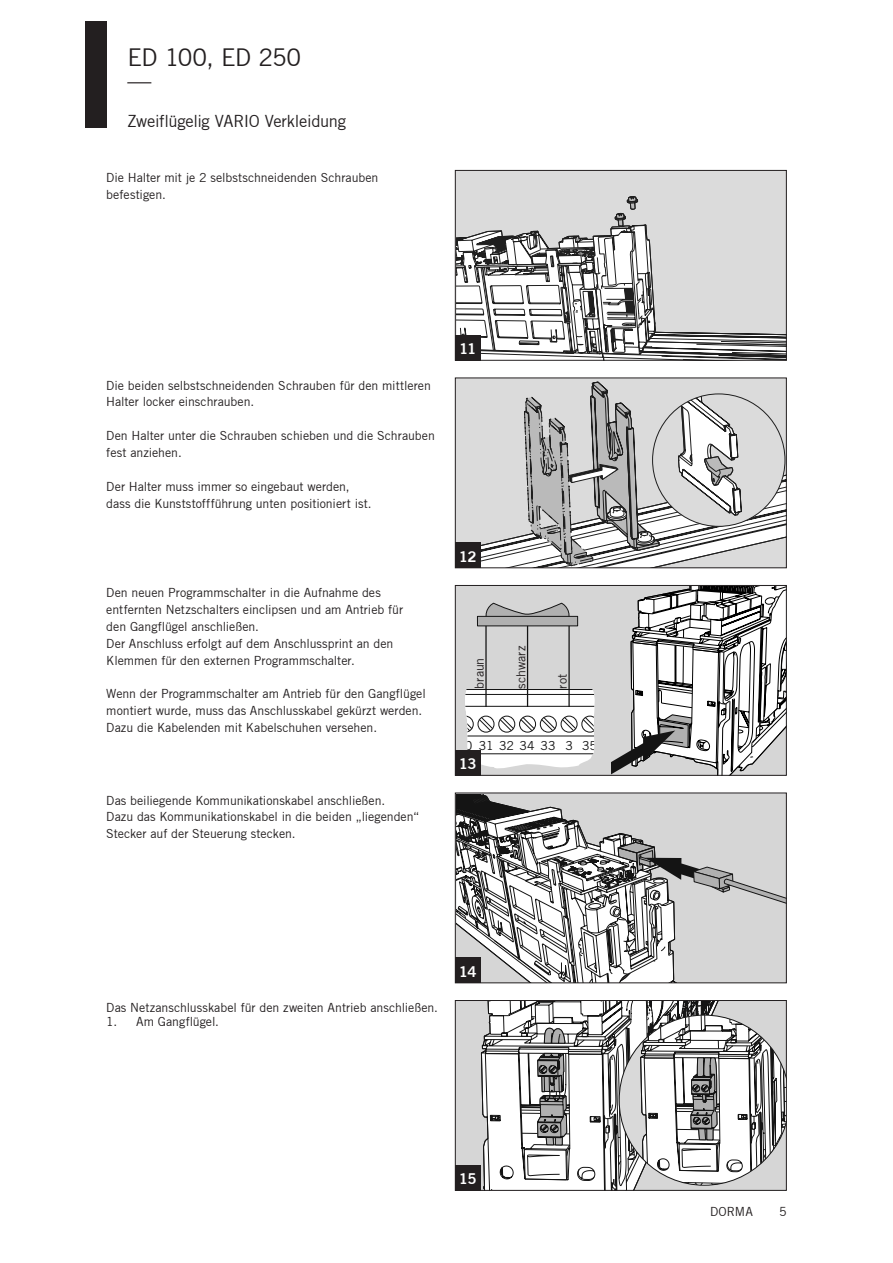
<style>
.page{position:relative;width:893px;height:1263px;background:#fff}
.page>*{position:absolute;margin:0;border:0;box-sizing:border-box;transform-origin:0 0}
.t1{font:24px/24px "Trade Gothic";letter-spacing:-.025em;color:#231f20}
.t2{font:16.5px "Trade Gothic";letter-spacing:-.02em;color:#231f20}
.t3{font:15px "Trade Gothic Bold Two";letter-spacing:-.045em;color:#fff}
.t4{font:12.3px/17px "Trade Gothic";color:#231f20}
.t5{font:12.3px "Trade Gothic";color:#141414}
</style>
<div class="page">
<div style="left:85px;top:21px;width:21px;height:107px;background:#231f20"></div>
<div style="left:456px;top:171px;width:330px;height:189px;background:#dbdbdb"></div>
<svg style="left:457px;top:196px;width:328px;height:163px"></svg>
<div style="left:455px;top:170px;width:332px;height:191px;border:1px solid #231f20"></div>
<svg style="left:457px;top:380px;width:328px;height:186px"></svg>
<div style="left:455px;top:378px;width:332px;height:190px;border:1px solid #231f20"></div>
<div style="left:455px;top:335px;width:25px;height:26px;background:#231f20"></div>
<div style="left:455px;top:543px;width:25px;height:25px;background:#231f20"></div>
<div style="left:456px;top:586px;width:330px;height:189px;background:#d6d6d6"></div>
<svg style="left:611px;top:587px;width:174px;height:187px"></svg>
<svg style="left:465px;top:689px;width:130px;height:82px;background:#e2e2e2"></svg>
<hr style="left:568px;top:623px;width:2px;height:84px;background:#141414">
<hr style="left:527px;top:623px;width:1px;height:84px;background:#141414">
<hr style="left:485px;top:623px;width:2px;height:84px;background:#141414">
<svg style="left:477px;top:602px;width:101px;height:25px"></svg>
<div style="left:455px;top:585px;width:332px;height:191px;border:1px solid #231f20"></div>
<svg style="left:456px;top:794px;width:330px;height:395px"></svg>
<div style="left:455px;top:1000px;width:332px;height:191px;border:1px solid #231f20"></div>
<div style="left:455px;top:750px;width:25px;height:26px;background:#231f20"></div>
<div style="left:455px;top:958px;width:25px;height:25px;background:#231f20"></div>
<div style="left:455px;top:1165px;width:25px;height:26px;background:#231f20"></div>
<h1 class="t1" style="left:128px;top:45px;width:175px">ED 100, ED 250 —</h1>
<h2 class="t2" style="left:128px;top:111px;width:220px">Zweiflügelig VARIO Verkleidung</h2>
<p class="t4" style="left:106px;top:169px;width:274px">Die Halter mit je 2 selbstschneidenden Schrauben befestigen.</p>
<p class="t4" style="left:106px;top:376px;width:326px">Die beiden selbstschneidenden Schrauben für den mittleren<br>Halter locker einschrauben.</p>
<p class="t4" style="left:106px;top:427px;width:330px">Den Halter unter die Schrauben schieben und die Schrauben fest anziehen.</p>
<p class="t4" style="left:106px;top:478px;width:267px">Der Halter muss immer so eingebaut werden, dass die Kunststoffführung unten positioniert ist.</p>
<p class="t4" style="left:106px;top:584px;width:298px">Den neuen Programmschalter in die Aufnahme des entfernten Netzschalters einclipsen und am Antrieb für den Gangflügel anschließen.<br>Der Anschluss erfolgt auf dem Anschlussprint an den Klemmen für den externen Programmschalter.</p>
<p class="t4" style="left:106px;top:685px;width:321px">Wenn der Programmschalter am Antrieb für den Gangflügel montiert wurde, muss das Anschlusskabel gekürzt werden.<br>Dazu die Kabelenden mit Kabelschuhen versehen.</p>
<p class="t4" style="left:106px;top:791px;width:315px">Das beiliegende Kommunikationskabel anschließen.<br>Dazu das Kommunikationskabel in die beiden „liegenden“<br>Stecker auf der Steuerung stecken.</p>
<p class="t3" style="left:459px;top:339px;width:19px">11</p>
<p class="t3" style="left:459px;top:547px;width:19px">12</p>
<p class="t4" style="left:471px;top:689px;width:32px;rotate:-90deg">braun</p>
<p class="t4" style="left:512px;top:689px;width:44px;rotate:-90deg">schwarz</p>
<p class="t4" style="left:554px;top:689px;width:16px;rotate:-90deg">rot</p>
<p class="t5" style="left:457px;top:738px;width:141px">30 31 32 34 33 3 35</p>
<p class="t3" style="left:459px;top:754px;width:19px">13</p>
<p class="t4" style="left:106px;top:999px;width:333px">Das Netzanschlusskabel für den zweiten Antrieb anschließen.</p>
<p class="t4" style="left:106px;top:1013px;width:114px">1. Am Gangflügel.</p>
<p class="t3" style="left:459px;top:962px;width:19px">14</p>
<p class="t3" style="left:459px;top:1169px;width:19px">15</p>
<p class="t4" style="left:710px;top:1203px;width:44px">DORMA</p>
<p class="t4" style="left:779px;top:1203px;width:9px">5</p>
</div>
